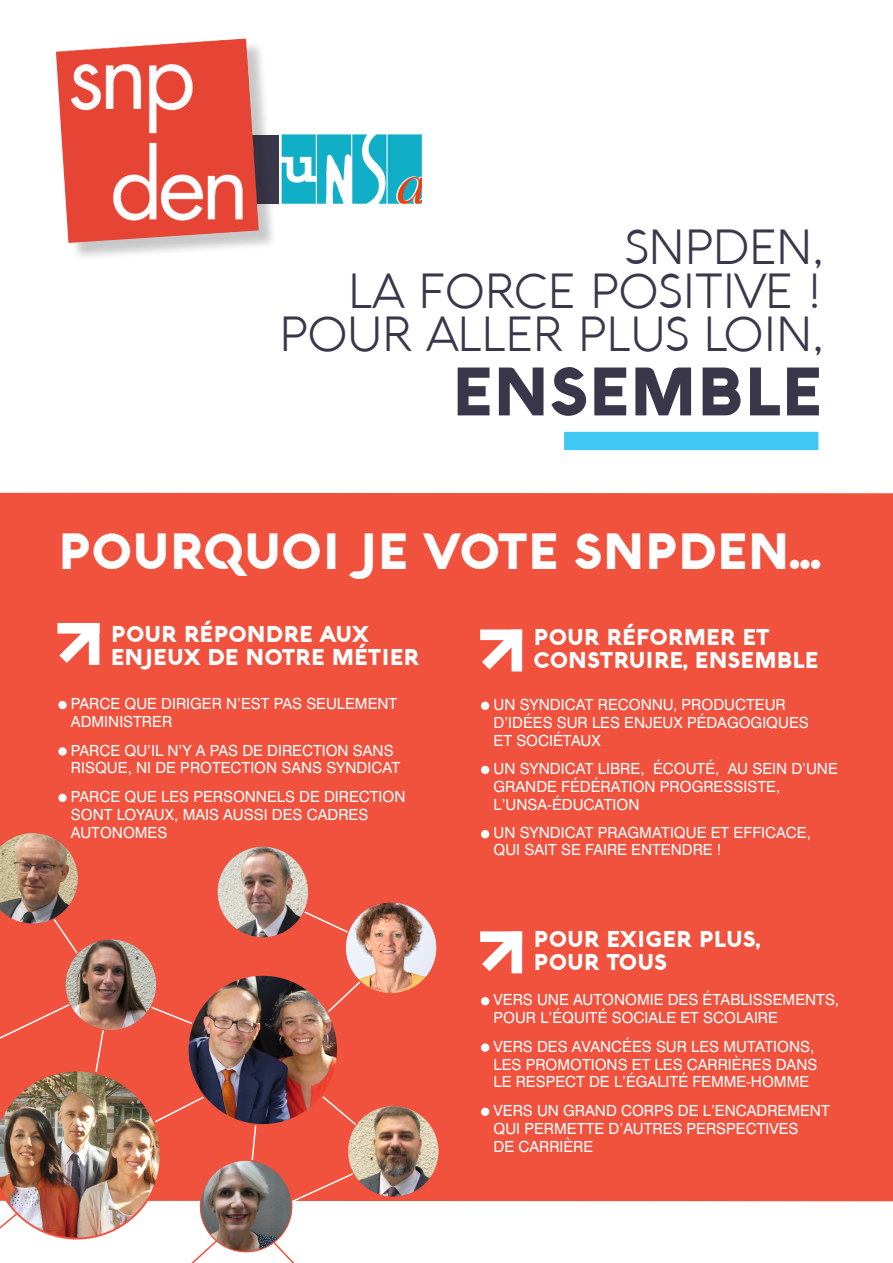
<style>
.page{position:relative;width:893px;height:1263px;background:#fff}
.page>*{position:absolute;margin:0;border:0;box-sizing:border-box;transform-origin:0 0}
.t1{font:900 66.75px "Aquawax";color:#3a374b}
.t2{font:900 49.5px "Aquawax";color:#fff}
.t3{font:300 48px/43.7px "Aquawax";color:#3a374b;text-align:right}
.t4{font:900 22.35px/23.2px "Aquawax";color:#fff}
.t5{font:15.3px/17.9px "Swiss 721 BT";color:#fff}
</style>
<div class="page">
<div style="left:0;top:493px;width:893px;height:708px;background:#f0523e"></div>
<div style="left:58px;top:701px;width:9px;height:8px;background:#fff;border-radius:50%"></div>
<div style="left:58px;top:747px;width:9px;height:9px;background:#fff;border-radius:50%"></div>
<div style="left:58px;top:794px;width:9px;height:8px;background:#fff;border-radius:50%"></div>
<div style="left:481px;top:997px;width:8px;height:8px;background:#fff;border-radius:50%"></div>
<div style="left:481px;top:1043px;width:8px;height:9px;background:#fff;border-radius:50%"></div>
<div style="left:481px;top:1107px;width:8px;height:9px;background:#fff;border-radius:50%"></div>
<div style="left:564px;top:432px;width:254px;height:18px;background:#40c7f4"></div>
<img style="left:281px;top:134px;width:141px;height:70px">
<div style="left:59px;top:41px;width:218px;height:220px;background:#231f20;opacity:.25"></div>
<img style="left:56px;top:38px;width:203px;height:205px">
<div style="left:481px;top:702px;width:8px;height:8px;background:#fff;border-radius:50%"></div>
<div style="left:481px;top:766px;width:8px;height:8px;background:#fff;border-radius:50%"></div>
<div style="left:481px;top:830px;width:8px;height:8px;background:#fff;border-radius:50%"></div>
<div style="left:419px;top:657px;width:8px;height:8px;background:#f0523e;border-radius:50%"></div>
<svg style="left:48px;top:614px;width:60px;height:60px"></svg>
<svg style="left:471px;top:621px;width:59px;height:60px"></svg>
<svg style="left:471px;top:923px;width:59px;height:59px"></svg>
<div style="left:25px;top:878px;width:377px;height:323px;background:#f0523e"></div>
<img style="left:0;top:832px;width:79px;height:93px">
<div style="left:261px;top:891px;width:132px;height:63px;background:#f0523e"></div>
<img style="left:217px;top:846px;width:92px;height:92px;border-radius:46px">
<img style="left:345px;top:902px;width:92px;height:91px;border-radius:46px">
<img style="left:0;top:961px;width:393px;height:302px">
<img style="left:65px;top:939px;width:92px;height:91px;border-radius:46px">
<img style="left:188px;top:975px;width:150px;height:150px;border-radius:75px">
<img style="left:347px;top:1105px;width:92px;height:92px;border-radius:46px">
<p class="t3" style="left:348px;top:225px;width:475px">SNPDEN,<br>LA FORCE POSITIVE !</p>
<p class="t3" style="left:279px;top:312px;width:545px">POUR ALLER PLUS LOIN,</p>
<p class="t1" style="left:452px;top:346px;width:372px">ENSEMBLE</p>
<p class="t2" style="left:58px;top:518px;width:765px">POURQUOI JE VOTE SNPDEN...</p>
<p class="t4" style="left:111px;top:621px;width:310px">POUR RÉPONDRE AUX<br>ENJEUX DE NOTRE MÉTIER</p>
<p class="t4" style="left:534px;top:625px;width:287px">POUR RÉFORMER ET<br>CONSTRUIRE, ENSEMBLE</p>
<p class="t5" style="left:71px;top:695px;width:328px">PARCE QUE DIRIGER N’EST PAS SEULEMENT<br>ADMINISTRER</p>
<p class="t5" style="left:71px;top:741px;width:331px">PARCE QU’IL N’Y A PAS DE DIRECTION SANS<br>RISQUE, NI DE PROTECTION SANS SYNDICAT</p>
<p class="t5" style="left:71px;top:787px;width:336px">PARCE QUE LES PERSONNELS DE DIRECTION<br>SONT LOYAUX, MAIS AUSSI DES CADRES<br>AUTONOMES</p>
<p class="t5" style="left:494px;top:695px;width:317px">UN SYNDICAT RECONNU, PRODUCTEUR<br>D’IDÉES SUR LES ENJEUX PÉDAGOGIQUES<br>ET SOCIÉTAUX</p>
<p class="t5" style="left:494px;top:760px;width:346px">UN SYNDICAT LIBRE, ÉCOUTÉ, AU SEIN D’UNE<br>GRANDE FÉDÉRATION PROGRESSISTE,<br>L’UNSA-ÉDUCATION</p>
<p class="t5" style="left:494px;top:824px;width:319px;line-height:17px">UN SYNDICAT PRAGMATIQUE ET EFFICACE,<br>QUI SAIT SE FAIRE ENTENDRE !</p>
<p class="t4" style="left:534px;top:927px;width:229px">POUR EXIGER PLUS,<br>POUR TOUS</p>
<p class="t5" style="left:494px;top:991px;width:347px">VERS UNE AUTONOMIE DES ÉTABLISSEMENTS,<br>POUR L’ÉQUITÉ SOCIALE ET SCOLAIRE</p>
<p class="t5" style="left:494px;top:1037px;width:325px">VERS DES AVANCÉES SUR LES MUTATIONS,<br>LES PROMOTIONS ET LES CARRIÈRES DANS<br>LE RESPECT DE L’ÉGALITÉ FEMME-HOMME</p>
<p class="t5" style="left:494px;top:1101px;width:338px">VERS UN GRAND CORPS DE L’ENCADREMENT<br>QUI PERMETTE D’AUTRES PERSPECTIVES<br>DE CARRIÈRE</p>
</div>
